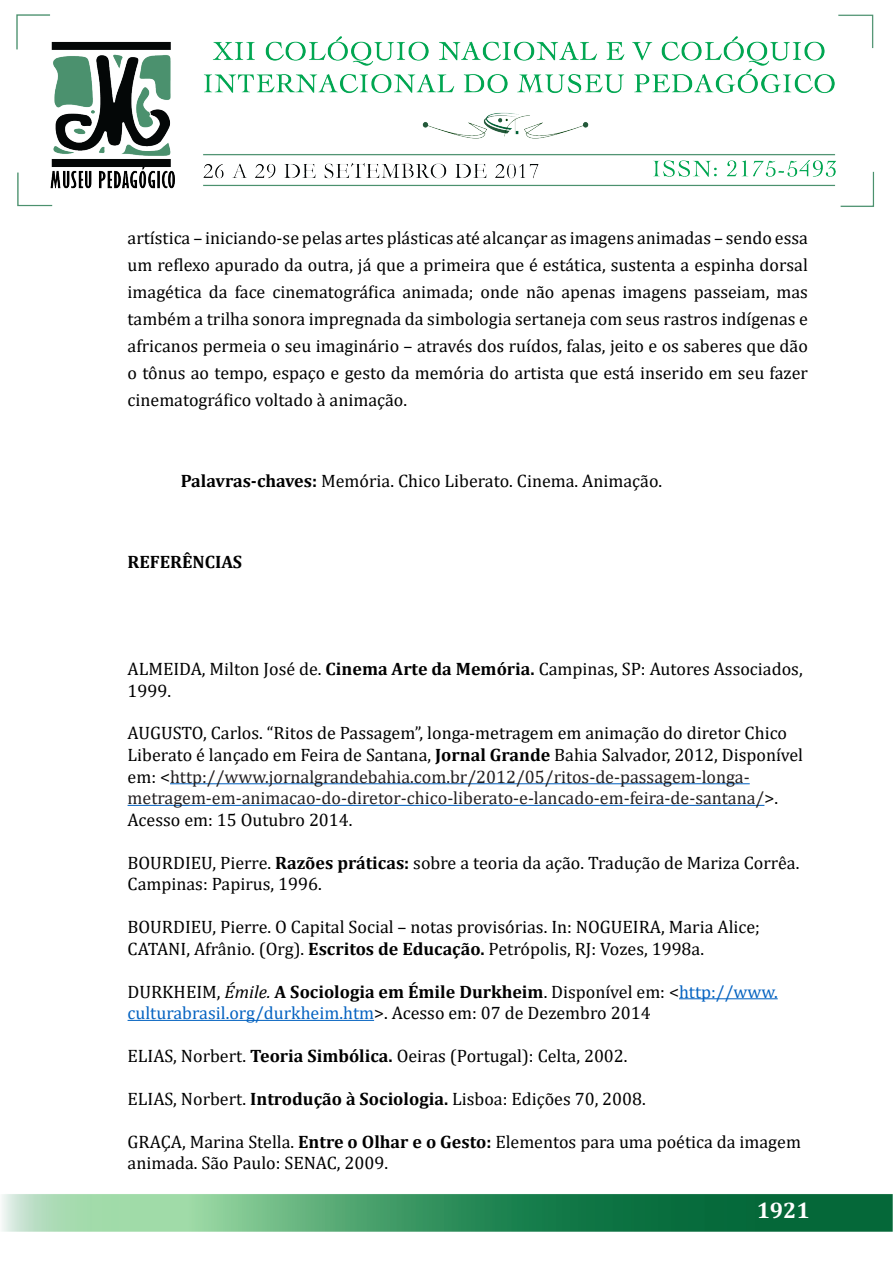
<style>
.page{position:relative;width:893px;height:1263px;background:#fff}
.page>*{position:absolute;margin:0;border:0;box-sizing:border-box;transform-origin:0 0}
.t1{font:700 22.5px "Cambria";color:#fff}
.t2{font:18px/21.6px "Cambria";color:#000}
.t3{font:700 18px "Cambria";color:#000}
.s1{font-weight:700}
.s2{color:#231f20}
.s3{font-style:italic}
.s4{color:#0563c1}
</style>
<div class="page">
<img style="left:2px;top:14px;width:890px;height:1218px">
<hr style="left:170px;top:783px;width:580px;height:1px;background:#0563c1">
<hr style="left:128px;top:805px;width:636px;height:1px;background:#0563c1">
<hr style="left:679px;top:998px;width:99px;height:1px;background:#0563c1">
<hr style="left:128px;top:1020px;width:246px;height:1px;background:#0563c1">
<p class="t2" style="left:128px;top:224px;width:682px;line-height:27px;text-align:justify">artística – iniciando-se pelas artes plásticas até alcançar as imagens animadas – sendo essa um reflexo apurado da outra, já que a primeira que é estática, sustenta a espinha dorsal imagética da face cinematográfica animada; onde não apenas imagens passeiam, mas também a trilha sonora impregnada da simbologia sertaneja com seus rastros indígenas e africanos permeia o seu imaginário – através dos ruídos, falas, jeito e os saberes que dão o tônus ao tempo, espaço e gesto da memória do artista que está inserido em seu fazer cinematográfico voltado à animação.</p>
<p class="t2" style="left:181px;top:470px;width:483px"><span class="s1">Palavras-chaves:</span> Memória. Chico Liberato. Cinema. Animação.</p>
<p class="t3" style="left:128px;top:549px;width:116px">REFERÊNCIAS</p>
<p class="t2" style="left:128px;top:658px;width:677px">ALMEIDA, Milton José de. <span class="s1">Cinema Arte da Memória.</span> Campinas, SP: Autores Associados,<br>1999.</p>
<p class="t2" style="left:128px;top:722px;width:677px">AUGUSTO, Carlos. “Ritos de Passagem”, longa-metragem em animação do diretor Chico Liberato é lançado em Feira de Santana, <span class="s1">Jornal Grande</span> Bahia Salvador, 2012, Disponível em: &lt;<span class="s2">http://www.jornalgrandebahia.com.br/2012/05/ritos-de-passagem-longa&shy;metragem-em-animacao-do-diretor-chico-liberato-e-lancado-em-feira-de-santana/</span>&gt;.<br>Acesso em: 15 Outubro 2014.</p>
<p class="t2" style="left:128px;top:852px;width:673px">BOURDIEU, Pierre. <span class="s1">Razões práticas:</span> sobre a teoria da ação. Tradução de Mariza Corrêa.<br>Campinas: Papirus, 1996.</p>
<p class="t2" style="left:128px;top:916px;width:634px">BOURDIEU, Pierre. O Capital Social – notas provisórias. In: NOGUEIRA, Maria Alice;<br>CATANI, Afrânio. (Org). <span class="s1">Escritos de Educação.</span> Petrópolis, RJ: Vozes, 1998a.</p>
<p class="t2" style="left:128px;top:981px;width:652px">DURKHEIM, <span class="s3">Émile.</span> <span class="s1">A Sociologia em Émile Durkheim</span>. Disponível em: &lt;<span class="s4">http://www. culturabrasil.org/durkheim.htm</span>&gt;. Acesso em: 07 de Dezembro 2014</p>
<p class="t2" style="left:128px;top:1045px;width:501px">ELIAS, Norbert. <span class="s1">Teoria Simbólica.</span> Oeiras (Portugal): Celta, 2002.</p>
<p class="t2" style="left:128px;top:1088px;width:520px">ELIAS, Norbert. <span class="s1">Introdução à Sociologia.</span> Lisboa: Edições 70, 2008.</p>
<p class="t2" style="left:128px;top:1131px;width:675px">GRAÇA, Marina Stella. <span class="s1">Entre o Olhar e o Gesto:</span> Elementos para uma poética da imagem animada. São Paulo: SENAC, 2009.</p>
<p class="t1" style="left:757px;top:1195px;width:55px">1921</p>
</div>
